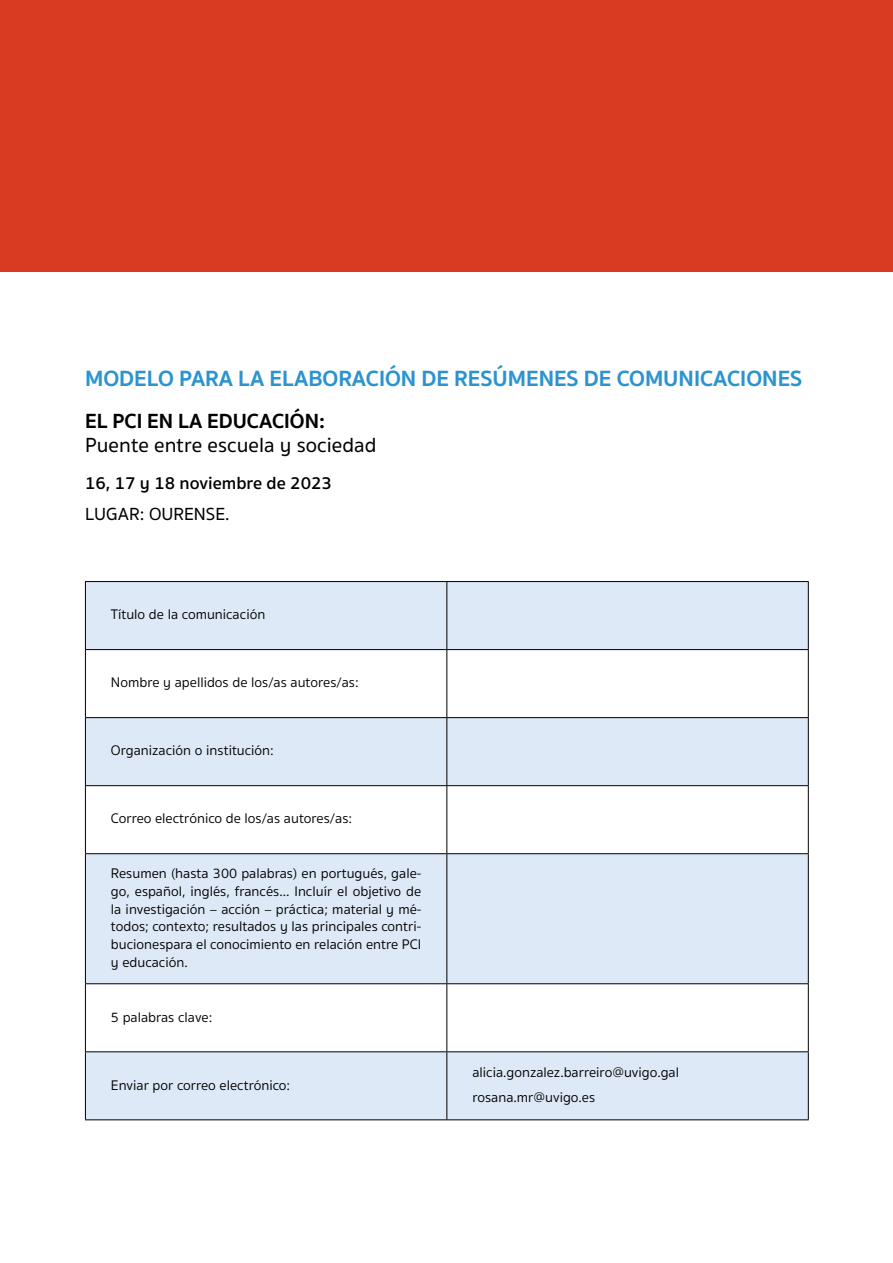
<style>
.page{position:relative;width:893px;height:1263px;background:#fff}
.page>*{position:absolute;margin:0;border:0;box-sizing:border-box;transform-origin:0 0}
.t1{font:700 22.65px "Sukhumvit Set";color:#2b93cf}
.t2{font:500 21px "Sukhumvit Set";color:#000}
.t3{font:700 21px "Sukhumvit Set";color:#000}
.t4{font:600 18px "Sukhumvit Set";color:#000}
.t5{font:500 18px "Sukhumvit Set";color:#000}
.t6{font:14.25px/17.7px "Sukhumvit Set Text";color:#000;text-align:justify}
</style>
<div class="page">
<div style="left:0;top:0;width:893px;height:271px;background:#d83a22"></div>
<svg style="left:86px;top:582px;width:722px;height:537px;fill:#dde9f6"></svg>
<hr style="left:85px;top:581px;width:362px;height:1px;background:#000">
<hr style="left:85px;top:582px;width:1px;height:67px;background:#000">
<hr style="left:447px;top:581px;width:362px;height:1px;background:#000">
<hr style="left:446px;top:582px;width:1px;height:67px;background:#000">
<hr style="left:808px;top:582px;width:1px;height:67px;background:#000">
<hr style="left:85px;top:649px;width:362px;height:1px;background:#000">
<hr style="left:85px;top:650px;width:1px;height:67px;background:#000">
<hr style="left:447px;top:649px;width:362px;height:1px;background:#000">
<hr style="left:446px;top:650px;width:1px;height:67px;background:#000">
<hr style="left:808px;top:650px;width:1px;height:67px;background:#000">
<hr style="left:85px;top:717px;width:362px;height:1px;background:#000">
<hr style="left:85px;top:718px;width:1px;height:67px;background:#000">
<hr style="left:447px;top:717px;width:362px;height:1px;background:#000">
<hr style="left:446px;top:718px;width:1px;height:67px;background:#000">
<hr style="left:808px;top:718px;width:1px;height:67px;background:#000">
<hr style="left:85px;top:785px;width:362px;height:1px;background:#000">
<hr style="left:85px;top:786px;width:1px;height:67px;background:#000">
<hr style="left:447px;top:785px;width:362px;height:1px;background:#000">
<hr style="left:446px;top:786px;width:1px;height:67px;background:#000">
<hr style="left:808px;top:786px;width:1px;height:67px;background:#000">
<hr style="left:85px;top:853px;width:362px;height:1px;background:#000">
<hr style="left:85px;top:854px;width:1px;height:129px;background:#000">
<hr style="left:447px;top:853px;width:362px;height:1px;background:#000">
<hr style="left:446px;top:854px;width:1px;height:129px;background:#000">
<hr style="left:808px;top:854px;width:1px;height:129px;background:#000">
<hr style="left:85px;top:983px;width:362px;height:1px;background:#000">
<hr style="left:85px;top:984px;width:1px;height:67px;background:#000">
<hr style="left:447px;top:983px;width:362px;height:1px;background:#000">
<hr style="left:446px;top:984px;width:1px;height:67px;background:#000">
<hr style="left:808px;top:984px;width:1px;height:67px;background:#000">
<hr style="left:85px;top:1051px;width:362px;height:1px;background:#000">
<hr style="left:85px;top:1052px;width:1px;height:67px;background:#000">
<hr style="left:447px;top:1051px;width:362px;height:1px;background:#000">
<hr style="left:446px;top:1052px;width:1px;height:67px;background:#000">
<hr style="left:808px;top:1052px;width:1px;height:67px;background:#000">
<hr style="left:85px;top:1119px;width:362px;height:1px;background:#000">
<hr style="left:447px;top:1119px;width:362px;height:1px;background:#000">
<h1 class="t1" style="left:85px;top:361px;width:719px">MODELO PARA LA ELABORACIÓN DE RESÚMENES DE COMUNICACIONES</h1>
<h2 class="t3" style="left:85px;top:405px;width:241px">EL PCI EN LA EDUCACIÓN:</h2>
<h2 class="t2" style="left:85px;top:431px;width:293px">Puente entre escuela y sociedad</h2>
<p class="t4" style="left:85px;top:470px;width:248px">16, 17 y 18 noviembre de 2023</p>
<p class="t5" style="left:85px;top:501px;width:146px">LUGAR: OURENSE.</p>
<p class="t6" style="left:111px;top:606px;width:156px">Título de la comunicación</p>
<p class="t6" style="left:111px;top:674px;width:249px">Nombre y apellidos de los/as autores/as:</p>
<p class="t6" style="left:111px;top:742px;width:164px">Organización o institución:</p>
<p class="t6" style="left:111px;top:810px;width:243px">Correo electrónico de los/as autores/as:</p>
<p class="t6" style="left:111px;top:865px;width:312px">Resumen (hasta 300 palabras) en portugués, gale&shy;go, español, inglés, francés… Incluír el objetivo de la investigación – acción – práctica; material y mé&shy;todos; contexto; resultados y las principales contri&shy;bucionespara el conocimiento en relación entre PCI y educación.</p>
<p class="t6" style="left:111px;top:1008px;width:103px">5 palabras clave:</p>
<p class="t6" style="left:111px;top:1076px;width:181px">Enviar por correo electrónico:</p>
<p class="t6" style="left:472px;top:1061px;width:208px;line-height:24.5px">alicia.gonzalez.barreiro@uvigo.gal rosana.mr@uvigo.es</p>
</div>
